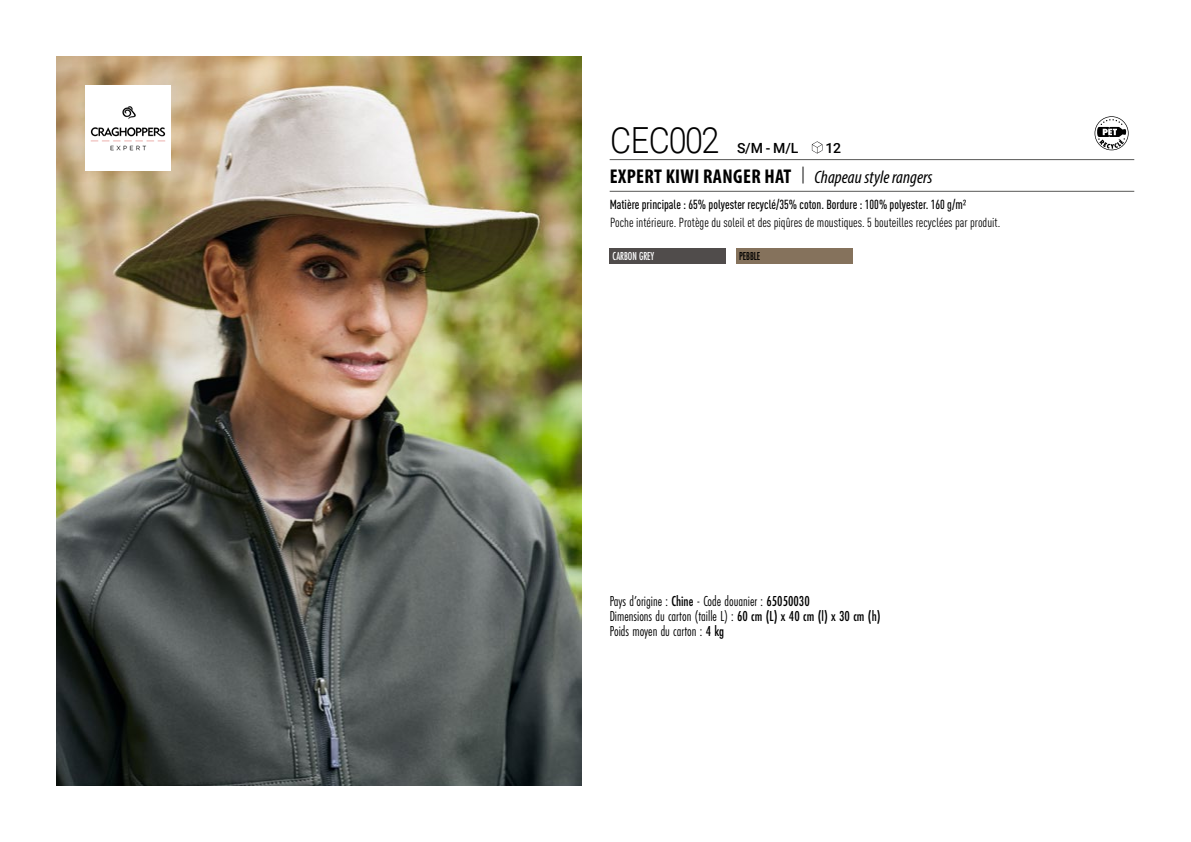
<style>
.page{position:relative;width:1191px;height:842px;background:#fff}
.page>*{position:absolute;margin:0;border:0;box-sizing:border-box;transform-origin:0 0}
.t1{font:300 36px "Roboto";letter-spacing:-.03em;color:#000;scale:.9 1}
.t2{font:700 condensed 20px "Myriad Pro";letter-spacing:.02em;color:#000}
.t3{font:15px "Futura PT Cond";color:#000;scale:.95 1}
.t4{font:500 14px "Roboto";color:#000}
.t5{font:condensed 13px "DIN Pro";color:#000}
.grammage_2020{font:500 condensed 13px "DIN Pro";color:#000;scale:.95 1}
.Coloris_nuancier_blanc{font:500 12px "Futura PT Cond";letter-spacing:-.01em;color:#fff;scale:.9 1}
.Coloris_nuancier{font:500 12px "Futura PT Cond";letter-spacing:-.01em;color:#000;scale:.9 1}
.s1{font-family:"Roboto Condensed";font-weight:300;font-stretch:normal}
.s2{font-family:"Myriad Variable Concept";font-weight:400;font-style:italic;font-stretch:normal;font-size:18px}
.s3{font-weight:500}
</style>
<div class="page">
<img style="left:57px;top:57px;width:524px;height:728px">
<img style="left:85px;top:85px;width:85px;height:85px">
<svg style="left:1094px;top:116px;width:34px;height:34px"></svg>
<div style="left:609px;top:249px;width:117px;height:15px;background:#504c4b"></div>
<div style="left:736px;top:249px;width:116px;height:15px;background:#85725c"></div>
<hr style="left:609px;top:159px;width:525px;height:1px;background:#575756">
<hr style="left:609px;top:191px;width:525px;height:1px;background:#575756">
<svg style="left:812px;top:141px;width:10px;height:13px"></svg>
<p class="t1" style="left:610px;top:115px;width:123px">CEC002</p>
<p class="t4" style="left:737px;top:138px;width:63px">S/M - M/L</p>
<p class="t4" style="left:825px;top:138px;width:17px">12</p>
<p class="t2" style="left:610px;top:163px;width:324px">EXPERT KIWI RANGER HAT <span class="s1">|</span> <span class="s2">Chapeau style rangers</span></p>
<p class="grammage_2020" style="left:609px;top:194px;width:377px">Matière principale : 65% polyester recyclé/35% coton. Bordure : 100% polyester. 160 g/m2</p>
<p class="t5" style="left:610px;top:213px;width:391px">Poche intérieure. Protège du soleil et des piqûres de moustiques. 5 bouteilles recyclées par produit.</p>
<p class="Coloris_nuancier_blanc" style="left:612px;top:249px;width:48px">CARBON GREY</p>
<p class="Coloris_nuancier" style="left:739px;top:249px;width:25px">PEBBLE</p>
<p class="t3" style="left:609px;top:592px;width:212px">Pays d’origine : <span class="s3">Chine</span> - Code douanier : <span class="s3">65050030</span></p>
<p class="t3" style="left:609px;top:607px;width:287px">Dimensions du carton (taille L) : <span class="s3">60 cm (L) x 40 cm (l) x 30 cm (h)</span></p>
<p class="t3" style="left:609px;top:622px;width:122px">Poids moyen du carton : <span class="s3">4 kg</span></p>
</div>
